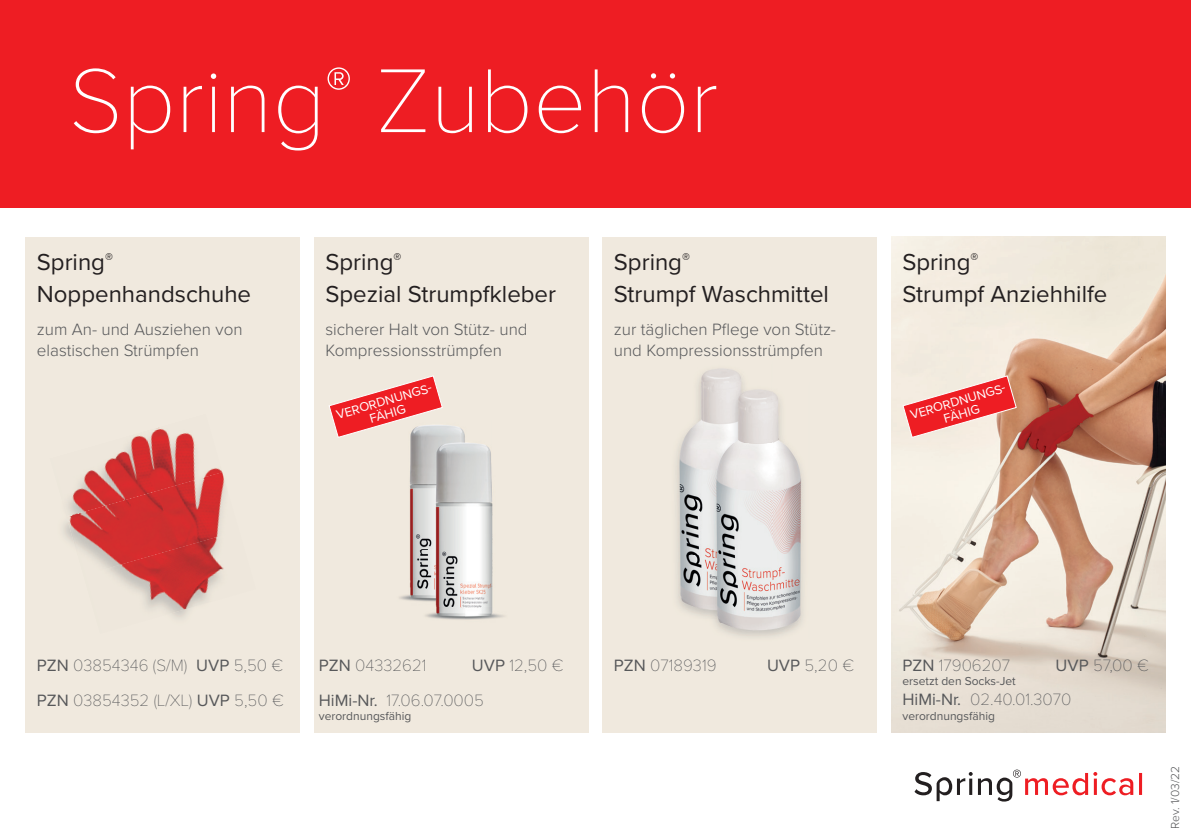
<style>
.page{position:relative;width:1191px;height:840px;background:#fff}
.page>*{position:absolute;margin:0;border:0;box-sizing:border-box;transform-origin:0 0}
.t1{font:100 93.8px "Proxima Nova";color:#fff}
.t2{font:24px/32px "Proxima Nova";color:#231f20}
.t3{font:100 17px/34.4px "Proxima Nova";color:#57585a}
.t4{font:300 17px/20.4px "Proxima Nova";color:#57585a}
.t5{font:13px/13px "Proxima Nova";color:#fff;text-align:center}
.t6{font:12px "Proxima Nova";color:#57585a}
.t7{font:300 12px "Proxima Nova";color:#57585a}
.s1{font-weight:400}
</style>
<div class="page">
<div style="left:602px;top:237px;width:275px;height:494px;background:#f0e9de"></div>
<div style="left:314px;top:237px;width:274px;height:494px;background:#f0e9de"></div>
<div style="left:26px;top:237px;width:274px;height:494px;background:#f0e9de"></div>
<img style="left:891px;top:237px;width:274px;height:494px">
<div style="left:0;top:0;width:1191px;height:207px;background:#ee1d23"></div>
<img style="left:410px;top:425px;width:55px;height:57px">
<img style="left:399px;top:482px;width:12px;height:119px">
<img style="left:464px;top:464px;width:40px;height:156px">
<img style="left:425px;top:606px;width:39px;height:14px">
<img style="left:411px;top:437px;width:80px;height:169px">
<img style="left:676px;top:428px;width:27px;height:188px">
<img style="left:692px;top:368px;width:50px;height:60px">
<img style="left:715px;top:621px;width:43px;height:16px">
<img style="left:703px;top:382px;width:41px;height:59px">
<img style="left:703px;top:441px;width:4px;height:176px">
<img style="left:773px;top:392px;width:31px;height:119px">
<img style="left:758px;top:511px;width:46px;height:126px">
<img style="left:707px;top:385px;width:66px;height:236px">
<img style="left:114px;top:575px;width:107px;height:43px">
<img style="left:66px;top:472px;width:159px;height:103px">
<img style="left:66px;top:428px;width:156px;height:88px">
<svg style="left:914px;top:769px;width:228px;height:32px"></svg>
<svg style="left:329px;top:375px;width:114px;height:63px"></svg>
<svg style="left:902px;top:374px;width:115px;height:64px;background:#ed837d"></svg>
<h1 class="t1" style="left:69px;top:58px;width:651px">Spring<sup>®</sup> Zubehör</h1>
<h2 class="t2" style="left:37px;top:245px;width:216px">Spring<sup>®<br></sup>Noppenhandschuhe</h2>
<h2 class="t2" style="left:325px;top:245px;width:232px">Spring<sup>®<br></sup>Spezial Strumpfkleber</h2>
<h2 class="t2" style="left:614px;top:245px;width:216px">Spring<sup>®<br></sup>Strumpf Waschmittel</h2>
<h2 class="t2" style="left:902px;top:245px;width:206px">Spring<sup>®<br></sup>Strumpf Anziehhilfe</h2>
<p class="t4" style="left:37px;top:318px;width:207px">zum An- und Ausziehen von elastischen Strümpfen</p>
<p class="t4" style="left:325px;top:318px;width:204px">sicherer Halt von Stütz- und<br>Kompressionsstrümpfen</p>
<p class="t4" style="left:614px;top:318px;width:224px">zur täglichen Pflege von Stütz&shy;und Kompressionsstrümpfen</p>
<p class="t5" style="left:335px;top:408px;width:103px;rotate:-16deg">VERORDNUNGS-<br>FÄHIG</p>
<p class="t5" style="left:908px;top:408px;width:103px;rotate:-16deg">VERORDNUNGS-<br>FÄHIG</p>
<p class="t3" style="left:37px;top:648px;width:248px"><span class="s1">PZN</span> 03854346 (S/M) <span class="s1">UVP</span> 5,50 €<br><span class="s1">PZN</span> 03854352 (L/XL) <span class="s1">UVP</span> 5,50 €</p>
<p class="t3" style="left:319px;top:648px;width:109px"><span class="s1">PZN</span> 04332621</p>
<p class="t3" style="left:472px;top:648px;width:93px"><span class="s1">UVP</span> 12,50 €</p>
<p class="t3" style="left:614px;top:648px;width:104px"><span class="s1">PZN</span> 07189319</p>
<p class="t3" style="left:767px;top:648px;width:88px"><span class="s1">UVP</span> 5,20 €</p>
<p class="t3" style="left:319px;top:683px;width:167px"><span class="s1">HiMi-Nr.</span> 17.06.07.0005</p>
<p class="t6" style="left:319px;top:706px;width:94px">verordnungsfähig</p>
<p class="t3" style="left:902px;top:648px;width:109px"><span class="s1">PZN</span> 17906207</p>
<p class="t3" style="left:1055px;top:648px;width:95px"><span class="s1">UVP</span> 57,00 €</p>
<p class="t6" style="left:902px;top:671px;width:115px">ersetzt den Socks-Jet</p>
<p class="t3" style="left:902px;top:683px;width:171px"><span class="s1">HiMi-Nr.</span> 02.40.01.3070</p>
<p class="t6" style="left:902px;top:706px;width:94px">verordnungsfähig</p>
<p class="t7" style="left:1166px;top:828px;width:64px;rotate:-90deg">Rev. 1/03/22</p>
</div>
